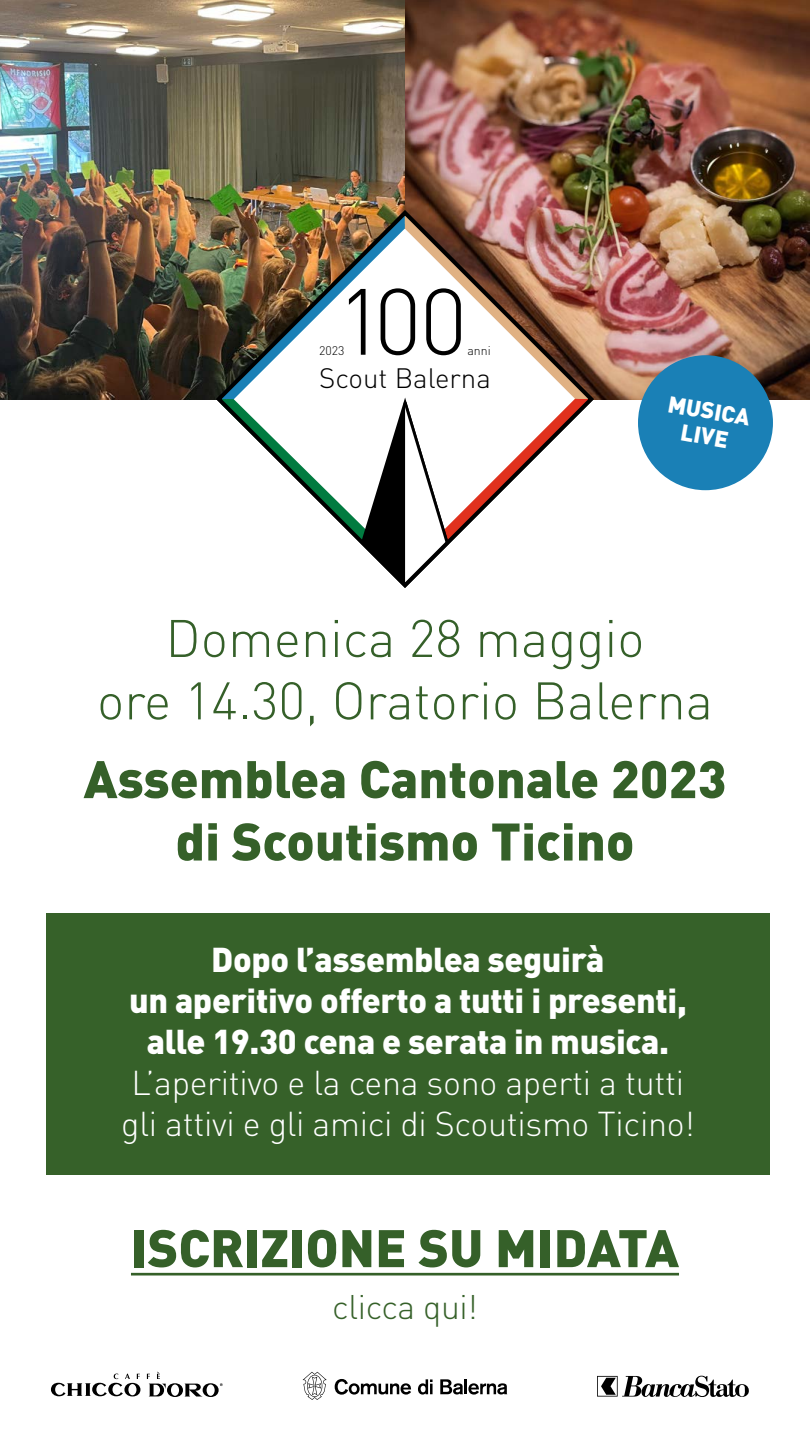
<style>
.page{position:relative;width:810px;height:1440px;background:#fff}
.page>*{position:absolute;margin:0;border:0;box-sizing:border-box;transform-origin:0 0}
.t1{font:900 51.97px/62.4px "DIN Pro";color:#356029;text-align:center}
.t2{font:300 51.97px/62.4px "DIN Pro";color:#356029;text-align:center}
.t3{font:900 34.12px/40.9px "DIN Pro";letter-spacing:-.01em;color:#fff;text-align:center}
.t4{font:300 34.12px/40.9px "DIN Pro";letter-spacing:-.01em;color:#fff;text-align:center}
.t5{font:300 33.75px "DIN Pro";letter-spacing:-.01em;color:#366129}
.t6{font:300 27.67px "DIN Pro";color:#000}
.t7{font:900 22.88px/25.5px "DIN Pro";color:#fff;text-align:center}
.t8{font:300 12.38px "DIN Pro";color:#000}
</style>
<div class="page">
<img style="left:0;top:0;width:810px;height:399px">
<img style="left:208px;top:200px;width:177px;height:181px">
<img style="left:385px;top:200px;width:218px;height:200px">
<img style="left:213px;top:207px;width:384px;height:381px">
<div style="left:638px;top:355px;width:135px;height:135px;background:#1a80b6;border-radius:50%"></div>
<div style="left:46px;top:913px;width:724px;height:262px;background:#366129"></div>
<svg style="left:303px;top:1372px;width:24px;height:28px"></svg>
<svg style="left:335px;top:1379px;width:76px;height:16px"></svg>
<svg style="left:418px;top:1379px;width:15px;height:16px"></svg>
<svg style="left:440px;top:1379px;width:67px;height:16px"></svg>
<svg style="left:597px;top:1376px;width:152px;height:21px"></svg>
<svg style="left:51px;top:1374px;width:89px;height:22px"></svg>
<svg style="left:147px;top:1372px;width:76px;height:25px"></svg>
<hr style="left:131px;top:1273px;width:548px;height:3px;background:#356029">
<p class="t8" style="left:319px;top:342px;width:27px">2023</p>
<p class="t8" style="left:467px;top:342px;width:25px">anni</p>
<p class="t6" style="left:319px;top:359px;width:173px">Scout Balerna</p>
<p class="t7" style="left:670px;top:390px;width:85px;rotate:10deg">MUSICA<br>LIVE</p>
<h1 class="t2" style="left:97px;top:605px;width:618px">Domenica 28 maggio<br>ore 14.30, Oratorio Balerna</h1>
<h1 class="t1" style="left:84px;top:746px;width:644px">Assemblea Cantonale 2023 di Scoutismo Ticino</h1>
<p class="t3" style="left:129px;top:938px;width:559px">Dopo l’assemblea seguirà<br>un aperitivo offerto a tutti i presenti, alle 19.30 cena e serata in musica.</p>
<p class="t4" style="left:121px;top:1061px;width:575px">L’aperitivo e la cena sono aperti a tutti gli attivi e gli amici di Scoutismo Ticino!</p>
<h1 class="t1" style="left:131px;top:1215px;width:550px">ISCRIZIONE SU MIDATA</h1>
<p class="t5" style="left:332px;top:1284px;width:147px">clicca qui!</p>
</div>
